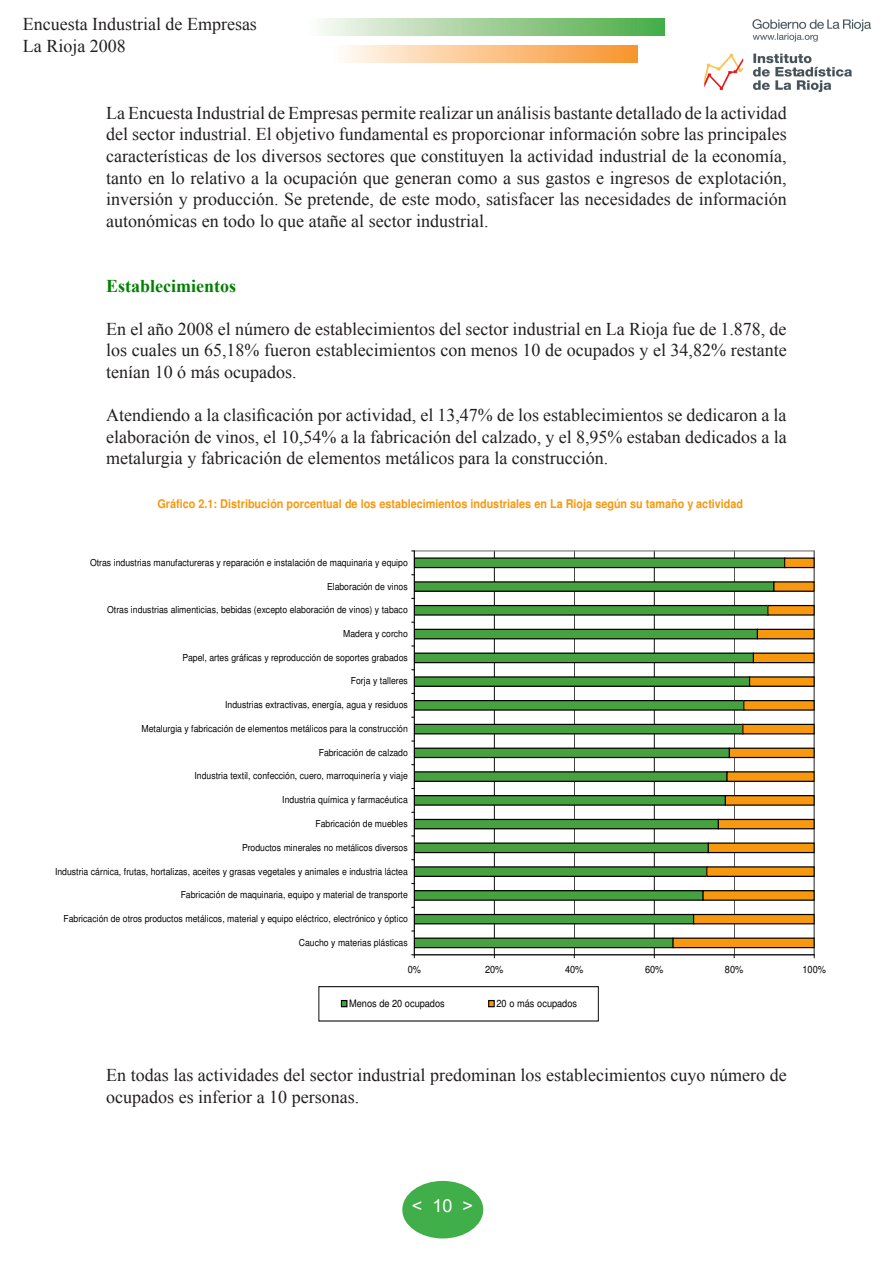
<style>
.page{position:relative;width:893px;height:1263px;background:#fff}
.page>*{position:absolute;margin:0;border:0;box-sizing:border-box;transform-origin:0 0}
.t1{font:18px/21.6px "Times New Roman";color:#231f20;text-align:justify}
.t2{font:700 18px "Times New Roman";color:#008100}
.t3{font:18px "Arial";color:#fff}
.t4{font:700 12px "Helvetica";color:#f7980f;scale:.9 1}
.t5{font:10.2px "Helvetica";letter-spacing:-.005em;color:#000;scale:.9 1}
.t6{font:9.6px "Helvetica";color:#000;scale:.9 1}
</style>
<div class="page">
<div style="left:402px;top:1181px;width:81px;height:57px;background:#40ae49;border-radius:50%"></div>
<img style="left:704px;top:19px;width:168px;height:73px">
<div style="left:331px;top:45px;width:306px;height:17px;background:linear-gradient(to right,#fffcf7,#f8932c)"></div>
<div style="left:305px;top:18px;width:359px;height:17px;background:linear-gradient(to right,#fefaf8,#49aa43)"></div>
<svg style="left:318px;top:550px;width:497px;height:472px"></svg>
<p class="t1" style="left:23px;top:13px;width:236px">Encuesta Industrial de Empresas</p>
<p class="t1" style="left:23px;top:34px;width:104px">La Rioja 2008</p>
<p class="t1" style="left:106px;top:102px;width:682px">La Encuesta Industrial de Empresas permite realizar un análisis bastante detallado de la actividad del sector industrial. El objetivo fundamental es proporcionar información sobre las principales características de los diversos sectores que constituyen la actividad industrial de la economía, tanto en lo relativo a la ocupación que generan como a sus gastos e ingresos de explotación, inversión y producción. Se pretende, de este modo, satisfacer las necesidades de información autonómicas en todo lo que atañe al sector industrial.</p>
<p class="t2" style="left:106px;top:273px;width:131px">Establecimientos</p>
<p class="t1" style="left:106px;top:318px;width:682px">En el año 2008 el número de establecimientos del sector industrial en La Rioja fue de 1.878, de los cuales un 65,18% fueron establecimientos con menos 10 de ocupados y el 34,82% restante tenían 10 ó más ocupados.</p>
<p class="t1" style="left:106px;top:404px;width:682px">Atendiendo a la clasificación por actividad, el 13,47% de los establecimientos se dedicaron a la elaboración de vinos, el 10,54% a la fabricación del calzado, y el 8,95% estaban dedicados a la metalurgia y fabricación de elementos metálicos para la construcción.</p>
<p class="t4" style="left:157px;top:497px;width:652px">Gráfico 2.1: Distribución porcentual de los establecimientos industriales en La Rioja según su tamaño y actividad</p>
<p class="t6" style="left:90px;top:557px;width:355px">Otras industrias manufactureras y reparación e instalación de maquinaria y equipo</p>
<p class="t6" style="left:327px;top:580px;width:91px">Elaboración de vinos</p>
<p class="t6" style="left:107px;top:604px;width:336px">Otras industrias alimenticias, bebidas (excepto elaboración de vinos) y tabaco</p>
<p class="t6" style="left:343px;top:628px;width:73px">Madera y corcho</p>
<p class="t6" style="left:182px;top:652px;width:252px">Papel, artes gráficas y reproducción de soportes grabados</p>
<p class="t6" style="left:351px;top:675px;width:65px">Forja y talleres</p>
<p class="t6" style="left:225px;top:699px;width:205px">Industrias extractivas, energía, agua y residuos</p>
<p class="t6" style="left:142px;top:723px;width:297px">Metalurgia y fabricación de elementos metálicos para la construcción</p>
<p class="t6" style="left:319px;top:746px;width:101px">Fabricación de calzado</p>
<p class="t6" style="left:194px;top:770px;width:239px">Industria textil, confección, cuero, marroquinería y viaje</p>
<p class="t6" style="left:282px;top:794px;width:141px">Industria química y farmacéutica</p>
<p class="t6" style="left:316px;top:818px;width:104px">Fabricación de muebles</p>
<p class="t6" style="left:242px;top:841px;width:186px">Productos minerales no metálicos diversos</p>
<p class="t6" style="left:55px;top:865px;width:394px">Industria cárnica, frutas, hortalizas, aceites y grasas vegetales y animales e industria láctea</p>
<p class="t6" style="left:181px;top:889px;width:254px">Fabricación de maquinaria, equipo y material de transporte</p>
<p class="t6" style="left:64px;top:913px;width:384px">Fabricación de otros productos metálicos, material y equipo eléctrico, electrónico y óptico</p>
<p class="t6" style="left:299px;top:937px;width:122px">Caucho y materias plásticas</p>
<p class="t5" style="left:408px;top:963px;width:16px">0%</p>
<p class="t5" style="left:485px;top:963px;width:22px">20%</p>
<p class="t5" style="left:565px;top:963px;width:22px">40%</p>
<p class="t5" style="left:645px;top:963px;width:22px">60%</p>
<p class="t5" style="left:725px;top:963px;width:22px">80%</p>
<p class="t5" style="left:802px;top:963px;width:28px">100%</p>
<p class="t5" style="left:349px;top:997px;width:108px">Menos de 20 ocupados</p>
<p class="t5" style="left:497px;top:997px;width:91px">20 o más ocupados</p>
<p class="t1" style="left:106px;top:1064px;width:682px">En todas las actividades del sector industrial predominan los establecimientos cuyo número de ocupados es inferior a 10 personas.</p>
<p class="t3" style="left:412px;top:1194px;width:63px">&lt; 10 &gt;</p>
</div>
